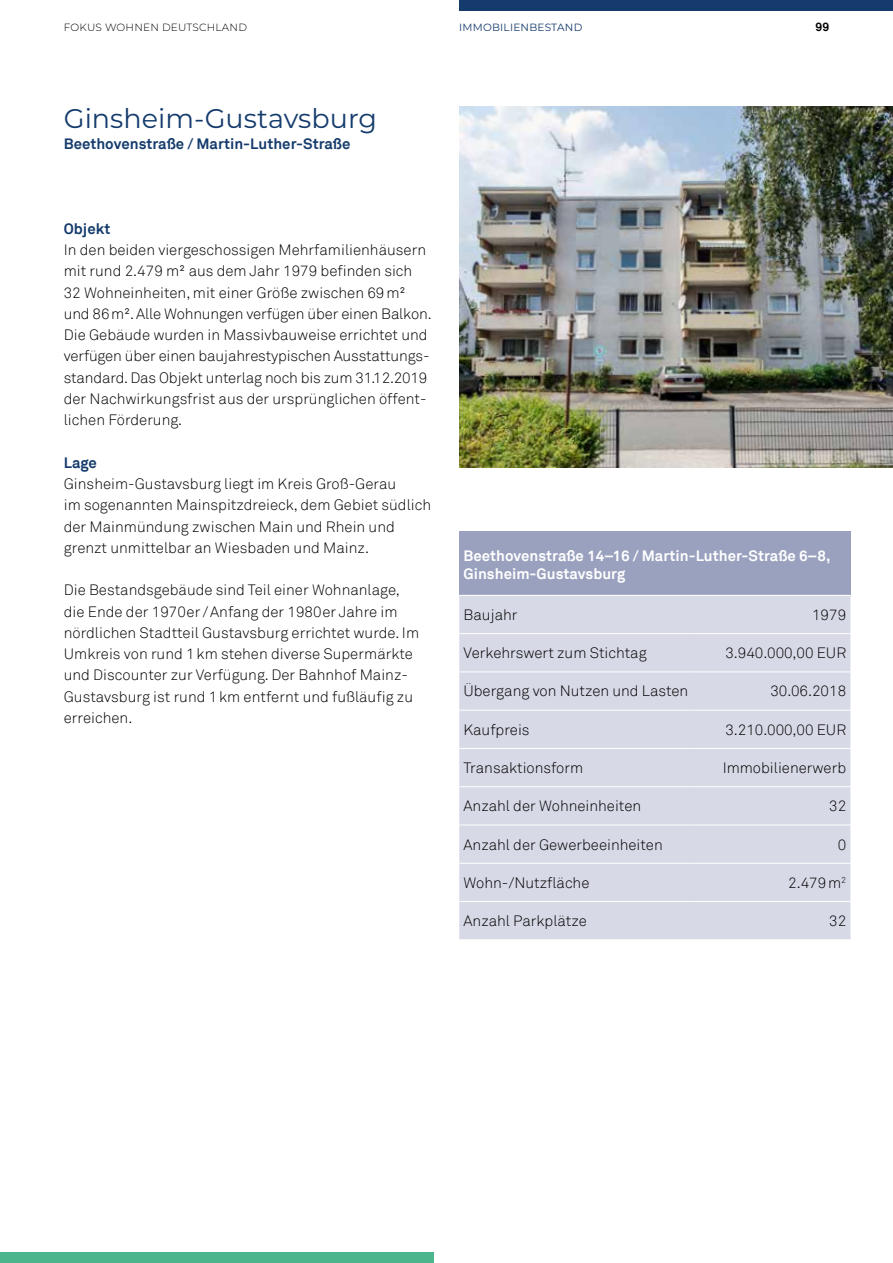
<style>
.page{position:relative;width:893px;height:1263px;background:#fff}
.page>*{position:absolute;margin:0;border:0;box-sizing:border-box;transform-origin:0 0}
.t1{font:27px "Montserrat";color:#143b6c}
.t2{font:300 15px/21.3px "Akkurat";color:#000}
.t3{font:700 15px/18px "Akkurat";color:#fff}
.t4{font:700 15px "Akkurat";color:#143b6c}
.t5{font:700 12px "Akkurat";color:#000}
.t6{font:300 10.5px "Montserrat";letter-spacing:.02em;color:#000}
.t7{font:10.5px "Montserrat";letter-spacing:.02em;color:#143b6c}
</style>
<div class="page">
<div style="left:459px;top:0;width:434px;height:11px;background:#143b6c"></div>
<div style="left:459px;top:531px;width:391px;height:64px;background:#9aa1be"></div>
<div style="left:459px;top:596px;width:391px;height:343px;background:#d7d9e6"></div>
<hr style="left:459px;top:633px;width:234px;height:1px;background:#fff">
<hr style="left:693px;top:633px;width:157px;height:1px;background:#fff">
<hr style="left:459px;top:671px;width:234px;height:1px;background:#fff">
<hr style="left:693px;top:671px;width:157px;height:1px;background:#fff">
<hr style="left:459px;top:710px;width:234px;height:1px;background:#fff">
<hr style="left:693px;top:710px;width:157px;height:1px;background:#fff">
<hr style="left:459px;top:748px;width:234px;height:1px;background:#fff">
<hr style="left:693px;top:748px;width:157px;height:1px;background:#fff">
<hr style="left:459px;top:786px;width:234px;height:1px;background:#fff">
<hr style="left:693px;top:786px;width:157px;height:1px;background:#fff">
<hr style="left:459px;top:825px;width:234px;height:1px;background:#fff">
<hr style="left:693px;top:825px;width:157px;height:1px;background:#fff">
<hr style="left:459px;top:863px;width:234px;height:1px;background:#fff">
<hr style="left:693px;top:863px;width:157px;height:1px;background:#fff">
<hr style="left:459px;top:901px;width:234px;height:1px;background:#fff">
<hr style="left:693px;top:901px;width:157px;height:1px;background:#fff">
<img style="left:459px;top:106px;width:434px;height:362px">
<div style="left:0;top:1252px;width:434px;height:11px;background:#4bb58c"></div>
<p class="t6" style="left:64px;top:21px;width:185px">FOKUS WOHNEN DEUTSCHLAND</p>
<p class="t7" style="left:459px;top:20px;width:125px">IMMOBILIENBESTAND</p>
<p class="t5" style="left:815px;top:20px;width:15px">99</p>
<h1 class="t1" style="left:64px;top:99px;width:315px">Ginsheim-Gustavsburg</h1>
<p class="t4" style="left:64px;top:134px;width:288px">Beethovenstraße / Martin-Luther-Straße</p>
<p class="t4" style="left:64px;top:219px;width:48px">Objekt</p>
<p class="t2" style="left:64px;top:240px;width:369px">In den beiden viergeschossigen Mehrfamilienhäusern mit rund 2.479 m² aus dem Jahr 1979 befinden sich 32 Wohneinheiten, mit einer Größe zwischen 69 m² und 86m². Alle Wohnungen verfügen über einen Balkon.<br>Die Gebäude wurden in Massivbauweise errichtet und verfügen über einen baujahrestypischen Ausstattungs&shy;standard. Das Objekt unterlag noch bis zum 31.12.2019 der Nachwirkungsfrist aus der ursprünglichen öffent&shy;lichen Förderung.</p>
<p class="t4" style="left:64px;top:453px;width:35px">Lage</p>
<p class="t2" style="left:64px;top:473px;width:369px">Ginsheim-Gustavsburg liegt im Kreis Groß-Gerau<br>im sogenannten Mainspitzdreieck, dem Gebiet südlich der Mainmündung zwischen Main und Rhein und grenzt unmittelbar an Wiesbaden und Mainz.</p>
<p class="t2" style="left:64px;top:580px;width:357px">Die Bestandsgebäude sind Teil einer Wohnanlage, die Ende der 1970er / Anfang der 1980er Jahre im nördlichen Stadtteil Gustavsburg errichtet wurde. Im Umkreis von rund 1km stehen diverse Supermärkte und Discounter zur Verfügung. Der Bahnhof Mainz-Gustavsburg ist rund 1km entfernt und fußläufig zu erreichen.</p>
<p class="t3" style="left:463px;top:547px;width:368px">Beethovenstraße 14–16 / Martin-Luther-Straße 6–8,<br>Ginsheim-Gustavsburg</p>
<p class="t2" style="left:463px;top:604px;width:56px">Baujahr</p>
<p class="t2" style="left:812px;top:604px;width:36px">1979</p>
<p class="t2" style="left:463px;top:643px;width:185px">Verkehrswert zum Stichtag</p>
<p class="t2" style="left:725px;top:643px;width:122px">3.940.000,00 EUR</p>
<p class="t2" style="left:463px;top:681px;width:226px">Übergang von Nutzen und Lasten</p>
<p class="t2" style="left:770px;top:681px;width:77px">30.06.2018</p>
<p class="t2" style="left:463px;top:719px;width:68px">Kaufpreis</p>
<p class="t2" style="left:725px;top:719px;width:122px">3.210.000,00 EUR</p>
<p class="t2" style="left:463px;top:757px;width:121px">Transaktionsform</p>
<p class="t2" style="left:723px;top:757px;width:125px">Immobilienerwerb</p>
<p class="t2" style="left:463px;top:796px;width:179px">Anzahl der Wohneinheiten</p>
<p class="t2" style="left:829px;top:796px;width:19px">32</p>
<p class="t2" style="left:463px;top:834px;width:201px">Anzahl der Gewerbeeinheiten</p>
<p class="t2" style="left:838px;top:834px;width:10px">0</p>
<p class="t2" style="left:463px;top:872px;width:127px">Wohn-/Nutzfläche</p>
<p class="t2" style="left:788px;top:872px;width:60px">2.479 m<sup>2</sup></p>
<p class="t2" style="left:463px;top:910px;width:125px">Anzahl Parkplätze</p>
<p class="t2" style="left:829px;top:910px;width:19px">32</p>
</div>
